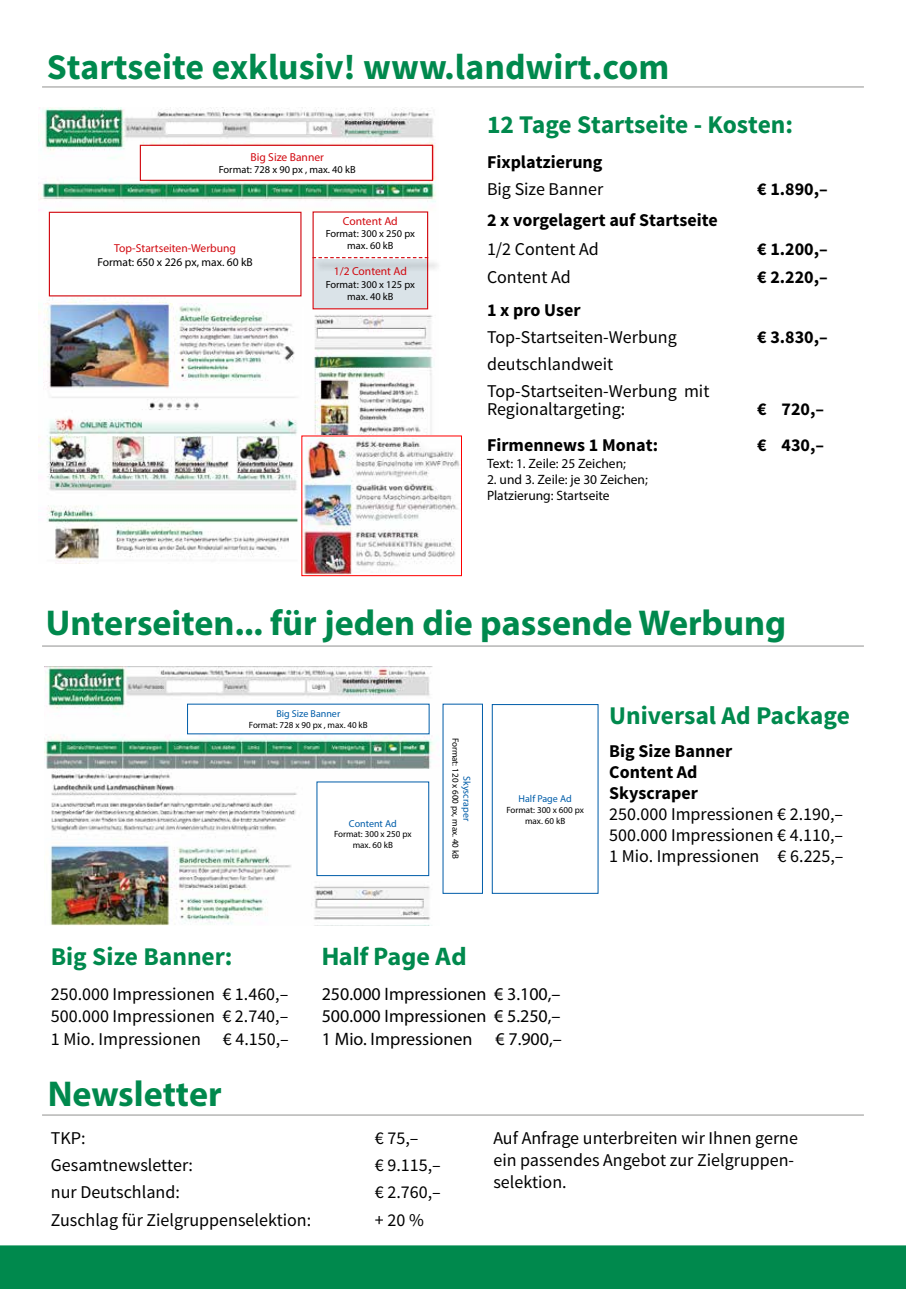
<style>
.page{position:relative;width:906px;height:1289px;background:#fff}
.page>*{position:absolute;margin:0;border:0;box-sizing:border-box;transform-origin:0 0}
.t1{font:700 36px "Myriad Pro";color:#00894d}
.t2{font:700 36px "Source Sans Pro";color:#00894d}
.t3{font:700 25.5px "Source Sans Pro";color:#00894d}
.t4{font:700 25.5px "Myriad Pro";color:#00894d}
.t5{font:18px/21px "Source Sans Pro";color:#000}
.t6{font:700 18px/21px "Source Sans Pro";color:#000}
.t7{font:18px/22.5px "Myriad Pro";color:#000;text-align:justify}
.t8{font:13.5px/16.2px "Myriad Pro";color:#000}
.t9{font:11.55px "Myriad Pro";color:#d20a11}
.t10{font:11.55px "Myriad Pro";color:#000}
.t11{font:10.35px/12.5px "Myriad Pro";color:#000;text-align:center}
.t12{font:10.05px "Myriad Pro";color:#005da9}
.t13{font:9px/10.8px "Myriad Pro";color:#000;text-align:center}
</style>
<div class="page">
<img style="left:38px;top:108px;width:398px;height:456px">
<div style="left:49px;top:212px;width:252px;height:84px;background:#fff;border:1px solid #d20a11"></div>
<div style="left:312px;top:211px;width:116px;height:98px;background:#fff"></div>
<div style="left:140px;top:145px;width:293px;height:36px;background:#fff;border:1px solid #d20a11"></div>
<div style="left:314px;top:259px;width:113px;height:48px;background:#dae3e8"></div>
<div style="left:315px;top:259px;width:127px;height:13px;background:#000;opacity:.75"></div>
<svg style="left:312px;top:257px;width:116px;height:1px"></svg>
<img style="left:43px;top:303px;width:258px;height:105px">
<img style="left:303px;top:437px;width:157px;height:137px">
<div style="left:301px;top:435px;width:161px;height:141px;border:1px solid #f00"></div>
<img style="left:45px;top:666px;width:389px;height:259px">
<div style="left:187px;top:703px;width:242px;height:31px;background:#fff"></div>
<div style="left:316px;top:781px;width:113px;height:95px;background:#fff;border:1px solid #005da9"></div>
<div style="left:442px;top:703px;width:41px;height:190px;background:#fff;border:1px solid #005da9"></div>
<div style="left:492px;top:704px;width:106px;height:189px;background:#fff;border:1px solid #005da9"></div>
<div style="left:0;top:1245px;width:906px;height:43px;background:#00894d"></div>
<hr style="left:42px;top:645px;width:822px;height:1px;background:#9d9d9c">
<hr style="left:42px;top:1114px;width:822px;height:1px;background:#9d9d9c">
<hr style="left:42px;top:86px;width:822px;height:1px;background:#9d9d9c">
<h1 class="t2" style="left:47px;top:44px;width:624px">Startseite exklusiv! www.landwirt.com</h1>
<p class="t9" style="left:250px;top:150px;width:75px">Big Size Banner</p>
<p class="t11" style="left:219px;top:163px;width:138px">Format: 728 x 90 px , max. 40 kB</p>
<p class="t9" style="left:114px;top:241px;width:123px">Top-Startseiten-Werbung</p>
<p class="t10" style="left:97px;top:255px;width:157px">Format: 650 x 226 px, max. 60 kB</p>
<p class="t9" style="left:343px;top:213px;width:56px">Content Ad</p>
<p class="t11" style="left:326px;top:227px;width:91px">Format: 300 x 250 px max. 60 kB</p>
<p class="t9" style="left:334px;top:264px;width:75px">1/2 Content Ad</p>
<p class="t11" style="left:326px;top:278px;width:91px">Format: 300 x 125 px max. 40 kB</p>
<h2 class="t3" style="left:487px;top:108px;width:307px">12 Tage Startseite - Kosten:</h2>
<p class="t6" style="left:487px;top:152px;width:117px">Fixplatzierung</p>
<p class="t5" style="left:487px;top:179px;width:118px">Big Size Banner</p>
<p class="t6" style="left:757px;top:179px;width:72px">€ 1.890,–</p>
<p class="t6" style="left:487px;top:210px;width:232px">2 x vorgelagert auf Startseite</p>
<p class="t5" style="left:487px;top:239px;width:113px">1/2 Content Ad</p>
<p class="t6" style="left:757px;top:239px;width:72px">€ 1.200,–</p>
<p class="t5" style="left:487px;top:267px;width:85px">Content Ad</p>
<p class="t6" style="left:757px;top:267px;width:72px">€ 2.220,–</p>
<p class="t6" style="left:487px;top:300px;width:95px">1 x pro User</p>
<p class="t5" style="left:487px;top:327px;width:191px">Top-Startseiten-Werbung</p>
<p class="t6" style="left:757px;top:327px;width:72px">€ 3.830,–</p>
<p class="t5" style="left:487px;top:351px;width:224px;line-height:27px">deutschlandweit<br>Top-Startseiten-Werbung mit</p>
<p class="t5" style="left:487px;top:399px;width:140px">Regionaltargeting:</p>
<p class="t6" style="left:757px;top:399px;width:69px">€ 720,–</p>
<p class="t6" style="left:487px;top:435px;width:172px">Firmennews 1 Monat:</p>
<p class="t6" style="left:757px;top:435px;width:69px">€ 430,–</p>
<p class="t8" style="left:487px;top:455px;width:140px">Text: 1. Zeile: 25 Zeichen;</p>
<p class="t8" style="left:487px;top:471px;width:162px">2. und 3. Zeile: je 30 Zeichen;<br>Platzierung: Startseite</p>
<h1 class="t1" style="left:46px;top:599px;width:742px">Unterseiten... für jeden die passende Werbung</h1>
<p class="t12" style="left:276px;top:707px;width:65px">Big Size Banner</p>
<p class="t13" style="left:249px;top:719px;width:120px">Format: 728 x 90 px , max. 40 kB</p>
<p class="t12" style="left:349px;top:817px;width:49px">Content Ad</p>
<p class="t13" style="left:334px;top:829px;width:79px">Format: 300 x 250 px max. 60 kB</p>
<p class="t13" style="left:461px;top:737px;width:123px;rotate:90deg">Format: 120 x 600 px, max. 40 kB</p>
<p class="t12" style="left:473px;top:775px;width:47px;rotate:90deg">Skyscraper</p>
<p class="t12" style="left:518px;top:792px;width:55px">Half Page Ad</p>
<p class="t13" style="left:506px;top:804px;width:79px">Format: 300 x 600 px max. 60 kB</p>
<h2 class="t3" style="left:609px;top:698px;width:242px">Universal Ad Package</h2>
<p class="t6" style="left:609px;top:740px;width:124px">Big Size Banner<br>Content Ad<br>Skyscraper</p>
<p class="t5" style="left:609px;top:803px;width:236px;text-align:justify">250.000 Impressionen € 2.190,– 500.000 Impressionen € 4.110,– 1 Mio. Impressionen € 6.225,–</p>
<h2 class="t3" style="left:51px;top:940px;width:183px">Big Size Banner:</h2>
<p class="t5" style="left:51px;top:982px;width:239px;line-height:22.5px;text-align:justify">250.000 Impressionen € 1.460,– 500.000 Impressionen € 2.740,– 1 Mio. Impressionen € 4.150,–</p>
<h2 class="t4" style="left:322px;top:940px;width:146px">Half Page Ad</h2>
<p class="t7" style="left:322px;top:982px;width:240px">250.000 Impressionen € 3.100,– 500.000 Impressionen € 5.250,– 1 Mio. Impressionen</p>
<p class="t7" style="left:495px;top:1027px;width:68px">€ 7.900,–</p>
<h1 class="t1" style="left:48px;top:1070px;width:175px">Newsletter</h1>
<p class="t5" style="left:51px;top:1128px;width:36px">TKP:</p>
<p class="t5" style="left:375px;top:1128px;width:45px">€ 75,–</p>
<p class="t5" style="left:51px;top:1155px;width:143px">Gesamtnewsletter:</p>
<p class="t5" style="left:375px;top:1155px;width:67px">€ 9.115,–</p>
<p class="t5" style="left:51px;top:1182px;width:131px">nur Deutschland:</p>
<p class="t5" style="left:375px;top:1182px;width:67px">€ 2.760,–</p>
<p class="t5" style="left:51px;top:1209px;width:262px">Zuschlag für Zielgruppenselektion:</p>
<p class="t5" style="left:375px;top:1209px;width:50px">+ 20 %</p>
<p class="t5" style="left:493px;top:1127px;width:306px;line-height:21.6px">Auf Anfrage unterbreiten wir Ihnen gerne ein passendes Angebot zur Zielgruppen&shy;selektion.</p>
</div>
